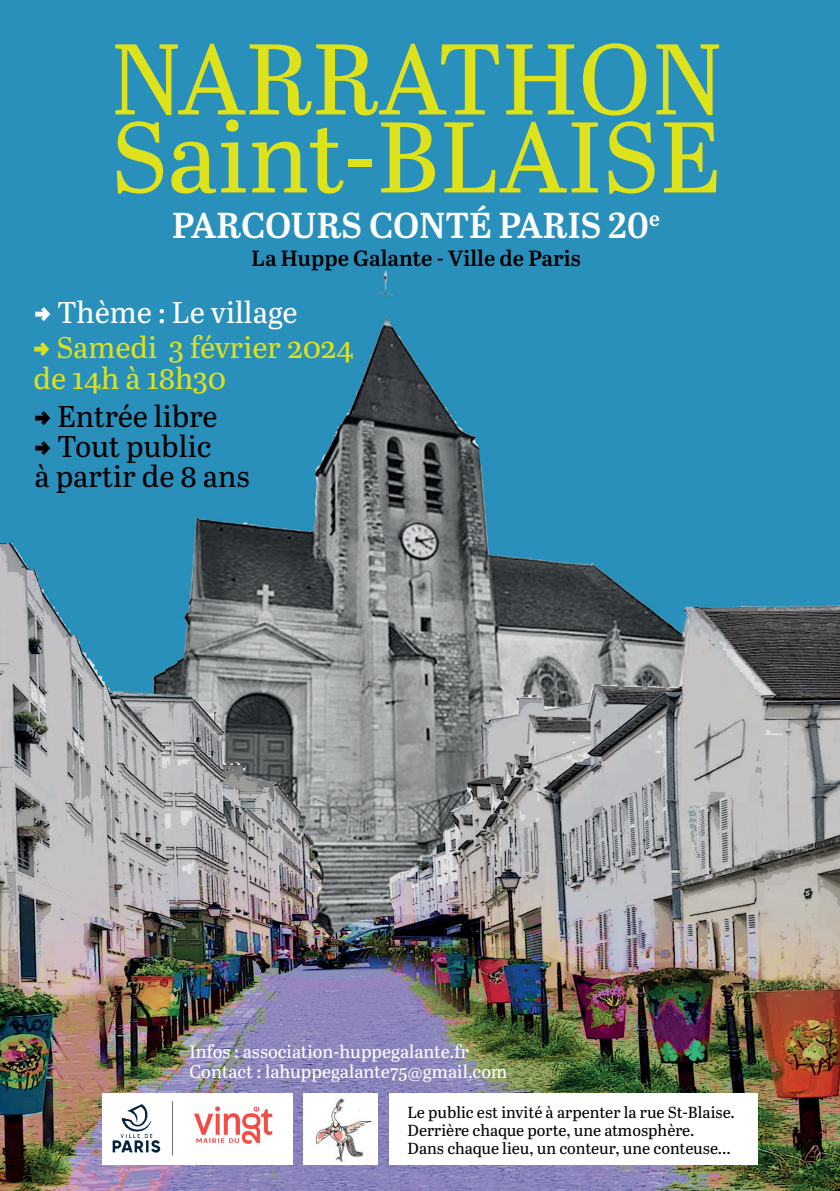
<style>
.page{position:relative;width:840px;height:1191px;background:#fff}
.page>*{position:absolute;margin:0;border:0;box-sizing:border-box;transform-origin:0 0}
.t1{font:100px/78px "Abril Text";color:#dde21c}
.t2{font:600 36px "Abril Text";color:#fff}
.t3{font:30px/30px "Abril Text";color:#000001}
.t4{font:30px/30px "Abril Text";color:#dbe11e}
.t5{font:30px "Abril Text";color:#fff}
.t6{font:600 22px "Abril Text";color:#000001}
.t7{font:18px/20px "Abril Text";color:#fff}
.t8{font:16px/18px "Abril Text";color:#000001}
.s1{font-weight:800}
</style>
<div class="page">
<img style="left:0;top:0;width:839px;height:1191px">
<div style="left:389px;top:1093px;width:368px;height:71px;background:#fff"></div>
<img style="left:303px;top:1093px;width:74px;height:71px">
<img style="left:102px;top:1093px;width:190px;height:70px">
<h1 class="t1" style="left:109px;top:36px;width:614px">NARRATHON<br>Saint-BLAISE</h1>
<h2 class="t2" style="left:172px;top:199px;width:489px">PARCOURS CONTÉ PARIS 20<sup>e</sup></h2>
<h3 class="t6" style="left:251px;top:242px;width:330px">La Huppe Galante - Ville de Paris</h3>
<h3 class="t5" style="left:34px;top:290px;width:264px"><span class="s1">a</span> Thème : Le village</h3>
<h3 class="t4" style="left:34px;top:331px;width:321px"><span class="s1">a</span> Samedi 3 février 2024 de 14h à 18h30</h3>
<h3 class="t3" style="left:34px;top:400px;width:217px"><span class="s1">a</span> Entrée libre<br><span class="s1">a</span> Tout public<br>à partir de 8 ans</h3>
<p class="t7" style="left:189px;top:1040px;width:319px">Infos : association-huppegalante.fr<br>Contact : lahuppegalante75@gmail.com</p>
<p class="t8" style="left:407px;top:1103px;width:329px">Le public est invité à arpenter la rue St-Blaise.<br>Derrière chaque porte, une atmosphère.<br>Dans chaque lieu, un conteur, une conteuse...</p>
</div>
